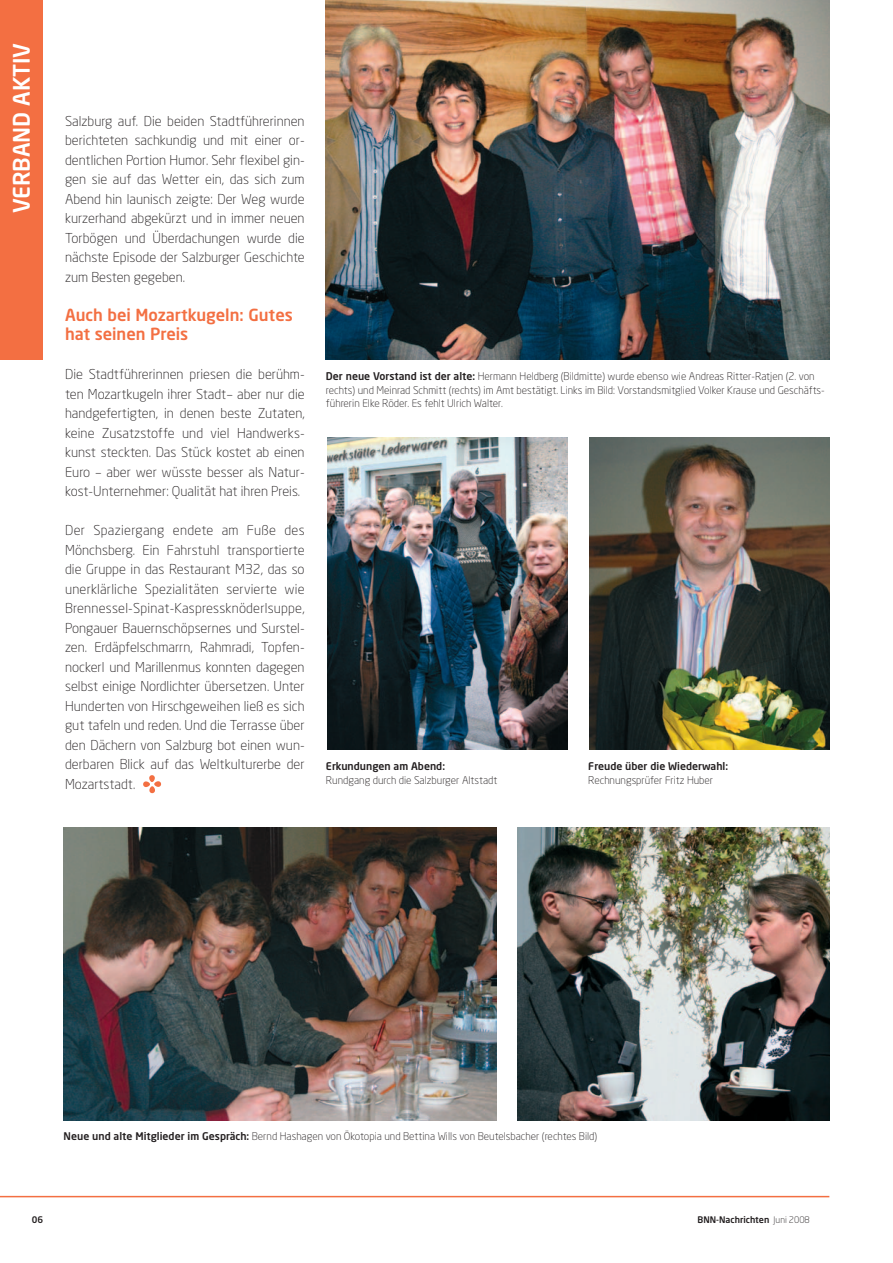
<style>
.page{position:relative;width:893px;height:1263px;background:#fff}
.page>*{position:absolute;margin:0;border:0;box-sizing:border-box;transform-origin:0 0}
.t1{font:500 22.5px "Neo Sans";color:#fff}
.t2{font:500 16.5px/19.5px "Neo Sans";color:#f36f42}
.t3{font:300 13.5px/19.5px "Neo Sans";color:#231f20;text-align:justify}
.t4{font:300 10.5px/13.5px "Neo Sans";color:#231f20}
.t5{font:500 10.5px "Neo Sans";color:#231f20}
.t6{font:500 9px "Neo Sans";color:#231f20}
.s1{font-weight:500}
.s2{font-weight:300}
</style>
<div class="page">
<div style="left:0;top:0;width:42px;height:360px;background:#f36f42"></div>
<img style="left:326px;top:0;width:503px;height:360px">
<img style="left:143px;top:776px;width:19px;height:18px">
<img style="left:589px;top:438px;width:240px;height:312px">
<img style="left:327px;top:438px;width:240px;height:312px">
<hr style="left:0;top:1196px;width:829px;height:1px;background:#f36f42">
<img style="left:64px;top:828px;width:432px;height:292px">
<img style="left:517px;top:828px;width:312px;height:292px">
<h1 class="t1" style="left:12px;top:213px;width:172px;rotate:-90deg">VERBAND AKTIV</h1>
<p class="t3" style="left:65px;top:112px;width:241px">Salzburg auf. Die beiden Stadtführerinnen berichteten sachkundig und mit einer or&shy;dentlichen Portion Humor. Sehr flexibel gin&shy;gen sie auf das Wetter ein, das sich zum Abend hin launisch zeigte: Der Weg wurde kurzerhand abgekürzt und in immer neuen Torbögen und Überdachungen wurde die nächste Episode der Salzburger Geschichte zum Besten gegeben.</p>
<p class="t2" style="left:65px;top:306px;width:229px">Auch bei Mozartkugeln: Gutes hat seinen Preis</p>
<p class="t3" style="left:65px;top:366px;width:241px">Die Stadtführerinnen priesen die berühm&shy;ten Mozartkugeln ihrer Stadt– aber nur die handgefertigten, in denen beste Zutaten, keine Zusatzstoffe und viel Handwerks&shy;kunst steckten. Das Stück kostet ab einen Euro – aber wer wüsste besser als Natur&shy;kost-Unternehmer: Qualität hat ihren Preis.</p>
<p class="t3" style="left:65px;top:522px;width:241px">Der Spaziergang endete am Fuße des Mönchsberg. Ein Fahrstuhl transportierte die Gruppe in das Restaurant M32, das so unerklärliche Spezialitäten servierte wie Brennessel-Spinat-Kaspressknöderlsuppe, Pongauer Bauernschöpsernes und Surstel&shy;zen. Erdäpfelschmarrn, Rahmradi, Topfen&shy;nockerl und Marillenmus konnten dagegen selbst einige Nordlichter übersetzen. Unter Hunderten von Hirschgeweihen ließ es sich gut tafeln und reden. Und die Terrasse über den Dächern von Salzburg bot einen wun&shy;derbaren Blick auf das Weltkulturerbe der Mozartstadt.</p>
<p class="t4" style="left:326px;top:370px;width:500px"><span class="s1">Der neue Vorstand ist der alte:</span> Hermann Heldberg (Bildmitte) wurde ebenso wie Andreas Ritter-Ratjen (2. von rechts) und Meinrad Schmitt (rechts) im Amt bestätigt. Links im Bild: Vorstandsmitglied Volker Krause und Geschäfts&shy;führerin Elke Röder. Es fehlt Ulrich Walter.</p>
<p class="t5" style="left:326px;top:762px;width:121px">Erkundungen am Abend:</p>
<p class="t4" style="left:326px;top:774px;width:173px">Rundgang durch die Salzburger Altstadt</p>
<p class="t5" style="left:588px;top:762px;width:141px">Freude über die Wiederwahl:</p>
<p class="t4" style="left:588px;top:774px;width:126px">Rechnungsprüfer Fritz Huber</p>
<p class="t4" style="left:64px;top:1131px;width:535px"><span class="s1">Neue und alte Mitglieder im Gespräch:</span> Bernd Hashagen von Ökotopia und Bettina Wills von Beutelsbacher (rechtes Bild)</p>
<p class="t6" style="left:32px;top:1216px;width:13px">06</p>
<p class="t6" style="left:697px;top:1216px;width:114px">BNN-Nachrichten <span class="s2">Juni 2008</span></p>
</div>
